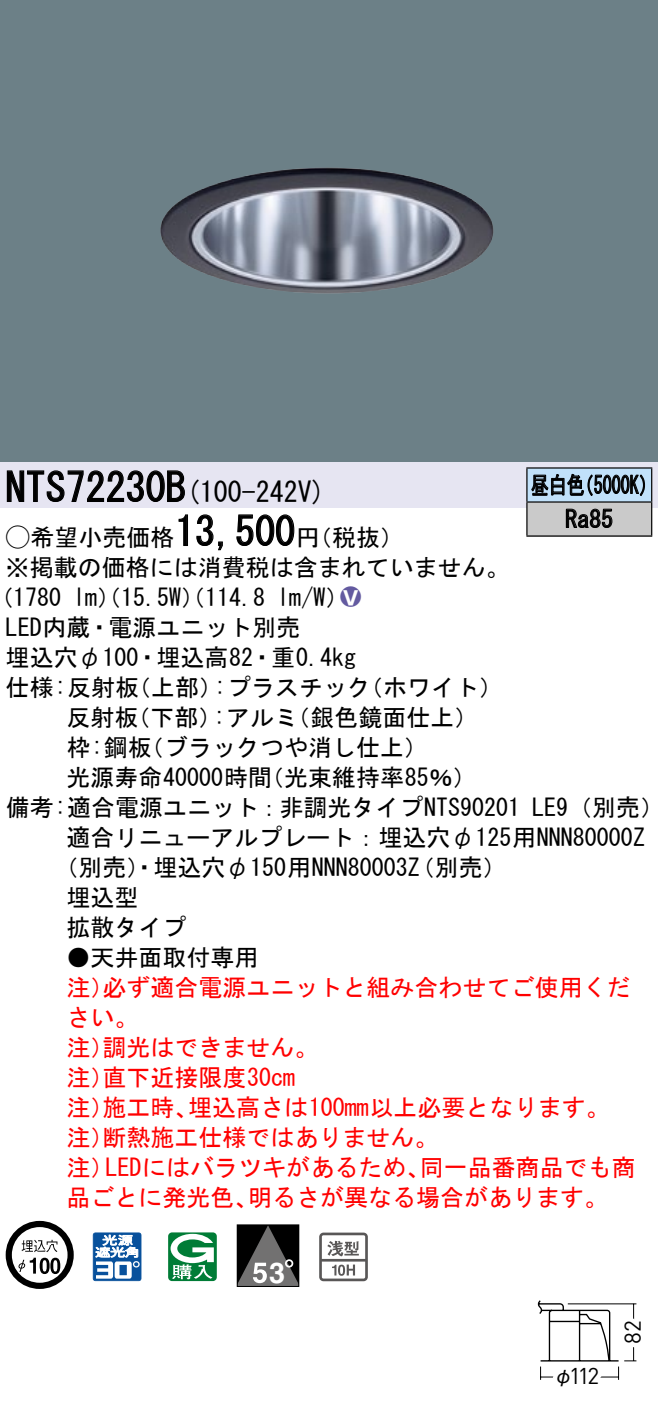
<style>
.page{position:relative;width:658px;height:1416px;background:#fff}
.page>*{position:absolute;margin:0;border:0;box-sizing:border-box;transform-origin:0 0}
.t1{font:40px "MS Gothic";color:#000}
.t2{font:700 28.8px "Helvetica LT Std";color:#fff}
.t3{font:28px "MS Gothic";color:#000}
.t4{font:24px/30px "MS Gothic";color:#000}
.t5{font:24px/30px "MS Gothic";color:#f00}
.t6{font:24px/34px "MS Gothic";color:#000;scale:.75 1}
.t7{font:24px "Ford Classification 1";color:#635aa0}
.t8{font:22.8px "DINOT";color:#000}
.t9{font:20px "Gothic BBB Pro Medium 90 pv RKSJ H";color:#000}
.s1{font-size:40px}
.s2{font-family:"Ford Classification 1"}
.s3{color:#fff}
</style>
<div class="page">
<div style="left:0;top:0;width:658px;height:462px;background:#6c8087"></div>
<img style="left:160px;top:168px;width:334px;height:125px">
<div style="left:0;top:462px;width:658px;height:45px;background:#e6e5f2"></div>
<svg style="left:6px;top:470px;width:179px;height:32px"></svg>
<svg style="left:178px;top:514px;width:10px;height:32px"></svg>
<svg style="left:196px;top:514px;width:27px;height:37px"></svg>
<svg style="left:236px;top:514px;width:59px;height:32px"></svg>
<svg style="left:6px;top:1221px;width:68px;height:68px"></svg>
<svg style="left:40px;top:1257px;width:10px;height:17px"></svg>
<svg style="left:50px;top:1257px;width:10px;height:17px"></svg>
<svg style="left:93px;top:1232px;width:48px;height:49px"></svg>
<svg style="left:168px;top:1232px;width:49px;height:49px"></svg>
<svg style="left:239px;top:1227px;width:58px;height:58px;background:#464545"></svg>
<svg style="left:285px;top:1259px;width:8px;height:8px"></svg>
<div style="left:237px;top:1225px;width:62px;height:62px;border:1px solid #000"></div>
<svg style="left:319px;top:1232px;width:49px;height:49px"></svg>
<div style="left:527px;top:468px;width:124px;height:34px;background:#c1e1fa"></div>
<div style="left:527px;top:502px;width:124px;height:34px;background:#cacaca"></div>
<hr style="left:526px;top:467px;width:126px;height:2px;background:#000">
<hr style="left:526px;top:468px;width:1px;height:33px;background:#000">
<hr style="left:651px;top:468px;width:1px;height:33px;background:#000">
<hr style="left:526px;top:501px;width:126px;height:2px;background:#000">
<hr style="left:526px;top:502px;width:1px;height:33px;background:#000">
<hr style="left:651px;top:502px;width:1px;height:33px;background:#000">
<hr style="left:526px;top:535px;width:126px;height:2px;background:#000">
<svg style="left:531px;top:473px;width:114px;height:23px"></svg>
<svg style="left:565px;top:508px;width:47px;height:20px"></svg>
<svg style="left:538px;top:1300px;width:99px;height:80px"></svg>
<h1 class="t1" style="left:6px;top:467px;width:162px">NTS72230</h1>
<p class="t3" style="left:166px;top:478px;width:161px">(<span class="s1">B</span> 100-242 (V</p>
<h1 class="t1" style="left:175px;top:511px;width:121px">13,500</h1>
<p class="t4" style="left:6px;top:522px;width:505px"><span class="s2">A</span>希望小売価格<br>※掲載の価格には消費税は含まれていません。</p>
<p class="t7" style="left:340px;top:585px;width:22px">2<span class="s3">8</span></p>
<p class="t4" style="left:296px;top:522px;width:109px">（円税抜(</p>
<p class="t4" style="left:277px;top:582px;width:73px">l m (W/</p>
<p class="t4" style="left:6px;top:582px;width:352px;text-indent:-16px">（1780<br>LED内蔵・電源ユニット別売<br>埋込穴φ100・埋込高82・重0.4kg</p>
<p class="t4" style="left:73px;top:582px;width:193px">lm）（15.5 ）（W 114.8</p>
<p class="t4" style="left:6px;top:672px;width:135px">仕様:反射板</p>
<p class="t4" style="left:127px;top:672px;width:97px">（上部）</p>
<p class="t4" style="left:214px;top:672px;width:158px">:プラスチック</p>
<p class="t4" style="left:359px;top:672px;width:145px">（ホワイト(</p>
<p class="t4" style="left:66px;top:702px;width:73px">反射板</p>
<p class="t4" style="left:126px;top:702px;width:97px">（下部）</p>
<p class="t4" style="left:213px;top:702px;width:86px">:アルミ</p>
<p class="t4" style="left:286px;top:702px;width:193px">（銀色鏡面仕上(</p>
<p class="t4" style="left:140px;top:732px;width:289px">（ブラックつや消し仕上(</p>
<p class="t4" style="left:66px;top:732px;width:87px">枠:鋼板</p>
<p class="t4" style="left:66px;top:762px;width:207px">光源寿命40000時間</p>
<p class="t4" style="left:260px;top:762px;width:218px">（光束維持率85％(</p>
<p class="t6" style="left:565px;top:468px;width:65px;text-indent:-34px">昼白色<br>Ra85</p>
<p class="t6" style="left:575px;top:468px;width:109px">（5000 (K</p>
<p class="t4" style="left:6px;top:792px;width:516px">備考:適合電源ユニット：非調光タイプNTS90201</p>
<p class="t4" style="left:66px;top:822px;width:580px">適合リニューアルプレート：埋込穴φ125用NNN80000Z</p>
<p class="t4" style="left:54px;top:852px;width:454px">（別売）・埋込穴φ150用NNN80003（Z 別売(</p>
<p class="t4" style="left:66px;top:882px;width:73px">埋込型</p>
<p class="t4" style="left:66px;top:912px;width:121px">拡散タイプ</p>
<p class="t4" style="left:66px;top:942px;width:193px">●天井面取付専用</p>
<p class="t5" style="left:102px;top:972px;width:529px">必ず適合電源ユニットと組み合わせてご使用くだ</p>
<p class="t4" style="left:532px;top:792px;width:133px">LE （9 別売(</p>
<p class="t5" style="left:66px;top:972px;width:49px">注）</p>
<p class="t5" style="left:66px;top:1002px;width:73px">さい。</p>
<p class="t5" style="left:102px;top:1032px;width:217px">調光はできません。</p>
<p class="t5" style="left:102px;top:1032px;width:194px;text-indent:-36px">注）<br>直下近接限度30cm</p>
<p class="t5" style="left:66px;top:1062px;width:49px">注）</p>
<p class="t5" style="left:188px;top:1092px;width:423px">埋込高さは100mm以上必要となります。</p>
<p class="t5" style="left:102px;top:1092px;width:97px">施工時、</p>
<p class="t5" style="left:102px;top:1092px;width:337px;text-indent:-36px">注）<br>断熱施工仕様ではありません。</p>
<p class="t5" style="left:66px;top:1122px;width:49px">注）</p>
<p class="t5" style="left:66px;top:1152px;width:49px">注）</p>
<p class="t5" style="left:105px;top:1152px;width:326px">LEDにはバラツキがあるため、</p>
<p class="t5" style="left:420px;top:1152px;width:217px">同一品番商品でも商</p>
<p class="t5" style="left:66px;top:1182px;width:193px">品ごとに発光色、</p>
<p class="t5" style="left:248px;top:1182px;width:362px">明るさが異なる場合があります。</p>
<p class="t2" style="left:269px;top:1255px;width:18px">3</p>
<p class="t8" style="left:569px;top:1360px;width:32px">112</p>
<p class="t9" style="left:553px;top:1359px;width:21px">φ</p>
<p class="t8" style="left:617px;top:1344px;width:25px;rotate:-90deg">82</p>
</div>
